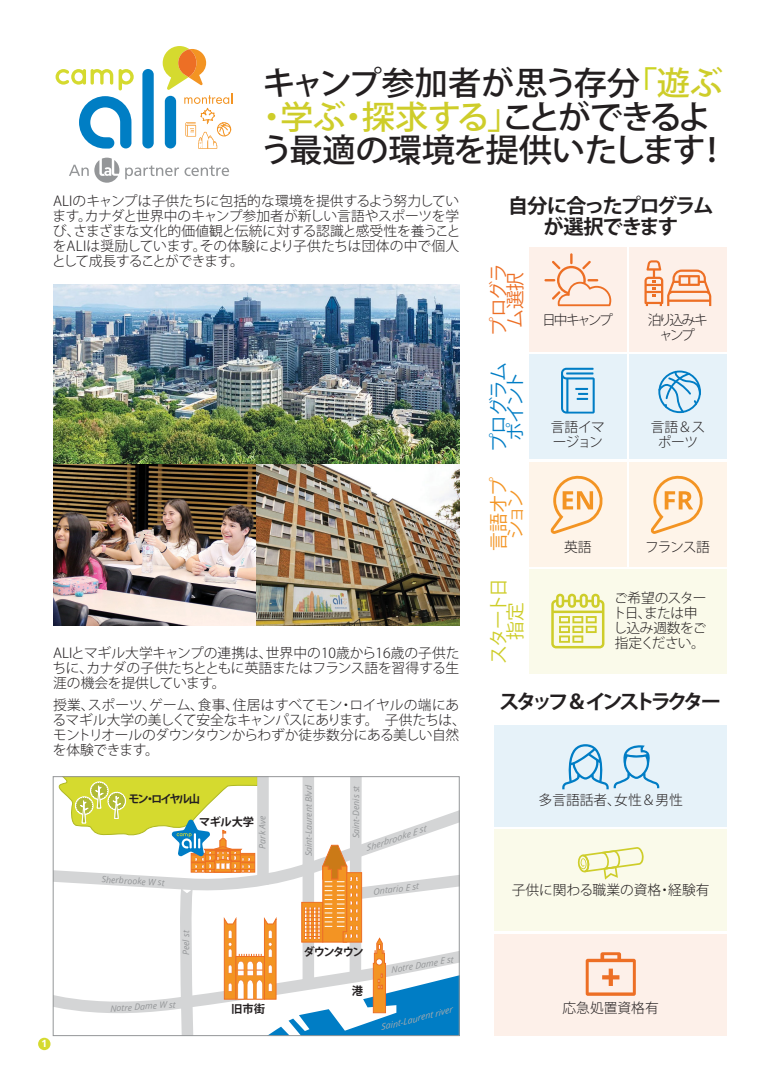
<style>
.page{position:relative;width:780px;height:1088px;background:#fff}
.page>*{position:absolute;margin:0;border:0;box-sizing:border-box;transform-origin:0 0}
.t1{font:500 32.5px/33.8px "Koz Go Pr 6 N";letter-spacing:-.04em;color:#231f20}
.t2{font:700 20px/21.2px "Koz Go Pr 6 N";letter-spacing:-.085em;color:#231f20;text-align:center}
.t3{font:700 20px "Koz Go Pr 6 N";letter-spacing:-.205em;color:#231f20}
.t4{font:18.75px/16.9px "Koz Go Pr 6 N";letter-spacing:-.07em;color:#007dc5;text-align:center}
.t5{font:18.75px/16.9px "Koz Go Pr 6 N";letter-spacing:-.02em;color:#ed6f25;text-align:center}
.t6{font:18.75px/16.9px "Koz Go Pr 6 N";letter-spacing:-.08em;color:#f39423;text-align:center}
.t7{font:18.75px/16.9px "Koz Go Pr 6 N";letter-spacing:-.08em;color:#cecd2a;text-align:center}
.t8{font:300 13.75px/15px "Koz Go Pr 6 N";letter-spacing:-.02em;color:#231f20;text-align:justify}
.t9{font:300 13.75px "Koz Go Pr 6 N";color:#231f20}
.t10{font:300 13.75px/15px "Koz Go Pr 6 N";letter-spacing:-.045em;color:#231f20}
.t11{font:300 13.75px/15px "Koz Go Pr 6 N";letter-spacing:-.19em;color:#231f20;text-align:center}
.t12{font:300 13.75px/15px "Koz Go Pr 6 N";letter-spacing:-.05em;color:#231f20}
.t13{font:700 11.25px/23.8px "Koz Go Pr 6 N";letter-spacing:-.115em;color:#231f20}
.t14{font:700 10px "Open Sans";color:#fff}
.t15{font:italic 8.75px "Open Sans";color:#949698}
.t16{font:italic 8.62px "Open Sans";color:#949698}
.t17{font:italic 8.5px "Open Sans";color:#a9abad;scale:1.05 1}
.t18{font:italic 8.38px "Open Sans";color:#949698;scale:1.1 1}
.s1{color:#cbd422}
.s2{color:#cecd2a}
</style>
<div class="page">
<div style="left:529px;top:247px;width:97px;height:105px;background:#fdf0e9"></div>
<svg style="left:544px;top:253px;width:67px;height:53px"></svg>
<div style="left:629px;top:247px;width:97px;height:105px;background:#fdf0e9"></div>
<svg style="left:644px;top:260px;width:67px;height:46px"></svg>
<div style="left:529px;top:354px;width:97px;height:105px;background:#e6f2f9"></div>
<svg style="left:561px;top:368px;width:33px;height:46px"></svg>
<div style="left:629px;top:354px;width:97px;height:105px;background:#e6f2f9"></div>
<svg style="left:658px;top:370px;width:43px;height:43px"></svg>
<div style="left:529px;top:461px;width:97px;height:105px;background:#fef4e9"></div>
<svg style="left:550px;top:475px;width:53px;height:59px"></svg>
<div style="left:629px;top:461px;width:97px;height:105px;background:#fef4e9"></div>
<div style="left:529px;top:569px;width:197px;height:104px;background:#fafaea"></div>
<svg style="left:551px;top:594px;width:53px;height:54px"></svg>
<svg style="left:651px;top:475px;width:52px;height:59px"></svg>
<div style="left:494px;top:725px;width:232px;height:102px;background:#e6f2f9"></div>
<svg style="left:562px;top:744px;width:97px;height:45px"></svg>
<div style="left:494px;top:829px;width:232px;height:102px;background:#fafaea"></div>
<svg style="left:577px;top:847px;width:66px;height:32px"></svg>
<div style="left:494px;top:934px;width:232px;height:101px;background:#fdf0e9"></div>
<svg style="left:585px;top:952px;width:50px;height:44px"></svg>
<img style="left:53px;top:284px;width:406px;height:181px">
<img style="left:53px;top:465px;width:406px;height:161px">
<svg style="left:55px;top:778px;width:402px;height:256px"></svg>
<div style="left:53px;top:776px;width:406px;height:260px;border:1px solid #949698"></div>
<svg style="left:69px;top:158px;width:50px;height:25px"></svg>
<svg style="left:125px;top:165px;width:104px;height:14px"></svg>
<svg style="left:79px;top:96px;width:52px;height:53px"></svg>
<div style="left:142px;top:69px;width:12px;height:79px;background:#007ec4;border-radius:6px"></div>
<svg style="left:163px;top:46px;width:69px;height:103px"></svg>
<svg style="left:56px;top:69px;width:57px;height:16px"></svg>
<svg style="left:119px;top:69px;width:15px;height:21px"></svg>
<div style="left:38px;top:1038px;width:12px;height:12px;background:#d5da2f;border-radius:50%"></div>
<h1 class="t1" style="left:255px;top:67px;width:475px">キャンプ参加者が思う存分<span class="s1">「</span><span class="s2">遊ぶ・学ぶ・探求する」</span>ことができるよう最適の環境を提供いたします！</h1>
<p class="t8" style="left:52px;top:194px;width:410px">ALIのキャンプは子供たちに包括的な環境を提供するよう努力しています。カナダと世界中のキャンプ参加者が新しい言語やスポーツを学び、さまざまな文化的価値観と伝統に対する認識と感受性を養うことをALIは奨励しています。その体験により子供たちは団体の中で個人として成長することができます。</p>
<p class="t8" style="left:52px;top:646px;width:408px">ALIとマギル大学キャンプの連携は、世界中の10歳から16歳の子供たちに、カナダの子供たちとともに英語またはフランス語を習得する生涯の機会を提供しています。</p>
<p class="t8" style="left:52px;top:698px;width:415px;text-align:left">授業、スポーツ、ゲーム、食事、住居はすべてモン・ロイヤルの端にあるマギル大学の美しくて安全なキャンパスにあります。 子供たちは、モントリオールのダウンタウンからわずか徒歩数分にある美しい自然を体験できます。</p>
<p class="t13" style="left:199px;top:787px;width:57px;text-indent:-70px">モン・ロイヤル山<br>マギル大学</p>
<p class="t15" style="left:256px;top:848px;width:35px;rotate:-90deg">Park Ave</p>
<p class="t15" style="left:102px;top:873px;width:64px;rotate:3deg">Sherbrooke W st</p>
<p class="t15" style="left:302px;top:856px;width:73px;rotate:-90deg">Saint-Laurent Blvd</p>
<p class="t15" style="left:350px;top:838px;width:54px;rotate:-90deg">Saint-Denis st</p>
<p class="t18" style="left:364px;top:843px;width:59px;rotate:-19deg">Sherbrooke E st</p>
<p class="t16" style="left:372px;top:886px;width:47px;rotate:-8deg">Ontario E st</p>
<h2 class="t2" style="left:507px;top:195px;width:207px">自分に合ったプログラムが選択できます</h2>
<h3 class="t5" style="left:490px;top:336px;width:73px;rotate:-90deg">プログラム選択</h3>
<h3 class="t4" style="left:490px;top:452px;width:91px;rotate:-90deg">プログラムポイント</h3>
<h3 class="t6" style="left:490px;top:550px;width:75px;rotate:-90deg">言語オプション</h3>
<h3 class="t7" style="left:490px;top:664px;width:88px;rotate:-90deg">スタート日指定</h3>
<p class="t8" style="left:542px;top:312px;width:72px">日中キャンプ</p>
<p class="t11" style="left:647px;top:312px;width:62px">泊り込みキャンプ</p>
<p class="t12" style="left:551px;top:419px;width:56px">言語イマージョン</p>
<p class="t8" style="left:650px;top:419px;width:56px;text-align:center">言語＆スポーツ</p>
<p class="t8" style="left:564px;top:540px;width:29px">英語</p>
<p class="t8" style="left:645px;top:540px;width:66px">フランス語</p>
<p class="t10" style="left:613px;top:590px;width:95px">ご希望のスタート日、または申し込み週数をご指定ください。</p>
<h2 class="t3" style="left:499px;top:690px;width:224px">スタッフ＆インストラクター</h2>
<p class="t9" style="left:538px;top:792px;width:146px">多言語話者、女性＆男性</p>
<p class="t9" style="left:511px;top:882px;width:199px">子供に関わる職業の資格・経験有</p>
<p class="t14" style="left:41px;top:1037px;width:7px">1</p>
<p class="t15" style="left:180px;top:955px;width:27px;rotate:-90deg">Peel st</p>
<p class="t15" style="left:110px;top:1003px;width:67px;rotate:-4deg">Notre Dame W st</p>
<p class="t13" style="left:231px;top:997px;width:35px">旧市街</p>
<p class="t13" style="left:303px;top:940px;width:62px">ダウンタウン</p>
<p class="t13" style="left:351px;top:979px;width:13px">港</p>
<p class="t16" style="left:390px;top:963px;width:65px;rotate:-9deg">Notre Dame E st</p>
<p class="t17" style="left:379px;top:1021px;width:72px;rotate:-14deg">Saint-Laurent river</p>
<p class="t9" style="left:562px;top:1000px;width:98px">応急処置資格有</p>
</div>
